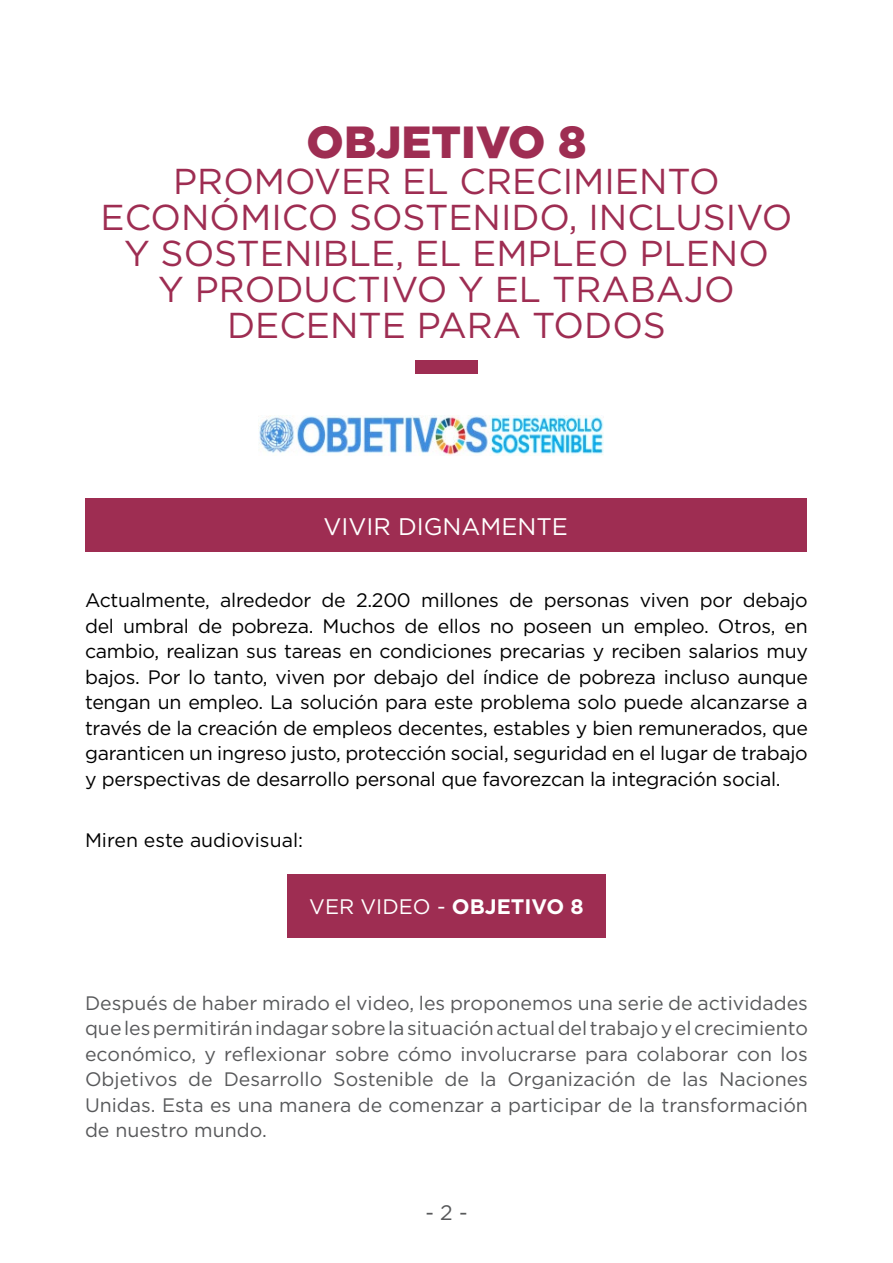
<style>
.page{position:relative;width:893px;height:1263px;background:#fff}
.page>*{position:absolute;margin:0;border:0;box-sizing:border-box;transform-origin:0 0}
.t1{font:900 45px "Gotham";color:#9e2d52}
.t2{font:36px/36px "Gotham";color:#9e2d52;text-align:center}
.t3{font:24px "Gotham";color:#fff}
.t4{font:21px "Gotham";color:#fff}
.t5{font:21px "Gotham";color:#58595b}
.t6{font:19.5px/25.5px "Gotham";letter-spacing:-.015em;color:#000;text-align:justify}
.t7{font:19.5px/25.5px "Gotham";color:#58595b;text-align:justify}
.s1{font-weight:700}
</style>
<div class="page">
<div style="left:415px;top:360px;width:63px;height:14px;background:#9e2d52"></div>
<img style="left:259px;top:416px;width:345px;height:39px">
<div style="left:85px;top:498px;width:721px;height:54px;background:#9e2d52"></div>
<div style="left:287px;top:874px;width:319px;height:64px;background:#9e2d52"></div>
<h1 class="t1" style="left:307px;top:111px;width:281px">OBJETIVO 8</h1>
<h2 class="t2" style="left:101px;top:162px;width:693px">PROMOVER EL CRECIMIENTO<br>ECONÓMICO SOSTENIDO, INCLUSIVO<br>Y SOSTENIBLE, EL EMPLEO PLENO<br>Y PRODUCTIVO Y EL TRABAJO<br>DECENTE PARA TODOS</h2>
<p class="t3" style="left:323px;top:511px;width:246px">VIVIR DIGNAMENTE</p>
<p class="t6" style="left:85px;top:587px;width:724px">Actualmente, alrededor de 2.200 millones de personas viven por debajo del umbral de pobreza. Muchos de ellos no poseen un empleo. Otros, en cambio, realizan sus tareas en condiciones precarias y reciben salarios muy bajos. Por lo tanto, viven por debajo del índice de pobreza incluso aunque tengan un empleo. La solución para este problema solo puede alcanzarse a través de la creación de empleos decentes, estables y bien remunerados, que garanticen un ingreso justo, protección social, seguridad en el lugar de trabajo y perspectivas de desarrollo personal que favorezcan la integración social.</p>
<p class="t6" style="left:85px;top:827px;width:220px">Miren este audiovisual:</p>
<p class="t4" style="left:309px;top:893px;width:276px">VER VIDEO - <span class="s1">OBJETIVO 8</span></p>
<p class="t7" style="left:85px;top:990px;width:724px">Después de haber mirado el video, les proponemos una serie de actividades que les permitirán indagar sobre la situación actual del trabajo y el crecimiento económico, y reflexionar sobre cómo involucrarse para colaborar con los Objetivos de Desarrollo Sostenible de la Organización de las Naciones Unidas. Esta es una manera de comenzar a participar de la transformación de nuestro mundo.</p>
<p class="t5" style="left:425px;top:1199px;width:44px">- 2 -</p>
</div>
